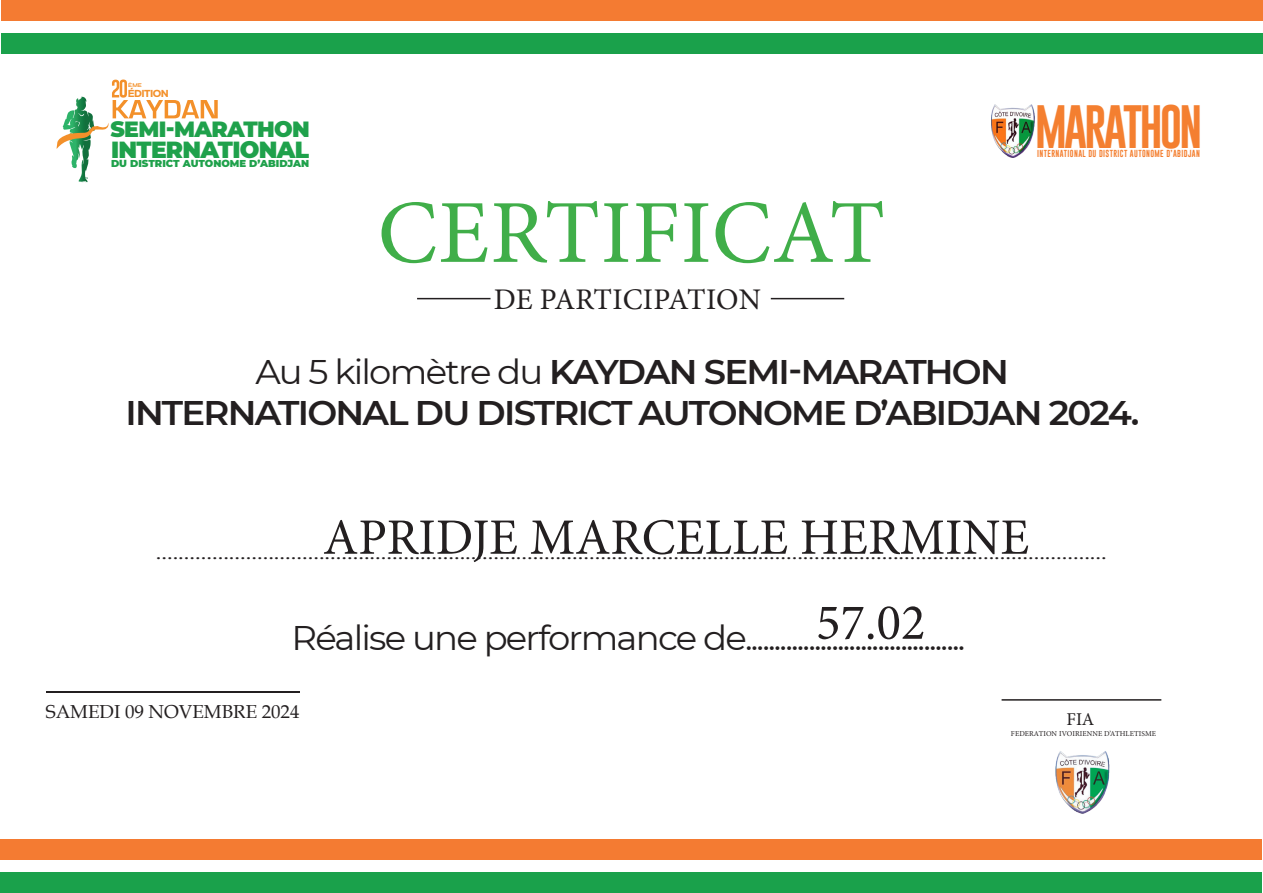
<style>
.page{position:relative;width:1263px;height:893px;background:#fff}
.page>*{position:absolute;margin:0;border:0;box-sizing:border-box;transform-origin:0 0}
.t1{font:90px "Minion Pro";letter-spacing:.01em;color:#40ae49}
.t2{font:51px/85.1px "Minion Pro";color:#231f20}
.t3{font:44.7px "Gobold";letter-spacing:-.07em;color:#f47f30}
.t4{font:600 34.2px/41px "Montserrat";letter-spacing:-.05em;color:#231f20;text-align:center;scale:1.04 1}
.t5{font:34.2px "Montserrat";letter-spacing:-.05em;color:#231f20;scale:1.04 1}
.t6{font:30px "Minion Pro";color:#231f20}
.t7{font:900 23.25px "Montserrat";letter-spacing:-.03em;color:#1fa14b}
.t8{font:900 22.05px "Montserrat";letter-spacing:-.03em;color:#1fa14b}
.t9{font:18.75px "Book Antiqua";color:#231f20}
.t10{font:18px "Minion Pro";color:#231f20;scale:1.37 1}
.t11{font:18px "Minion Pro";color:#231f20}
.t12{font:800 10.35px "Nexa";letter-spacing:-.05em;color:#f3902a}
.t13{font:900 10.05px "Montserrat";color:#1fa14b}
.t14{font:7.5px "Gobold";letter-spacing:.05em;color:#f47f30}
.t15{font:7.5px "Minion Pro";letter-spacing:.01em;color:#231f20}
.t16{font:5.4px "Marsek Demi";color:#f3902a}
.s1{font-weight:400}
</style>
<div class="page">
<div style="left:1px;top:0;width:1262px;height:21px;background:#f47b32"></div>
<div style="left:1px;top:33px;width:1262px;height:21px;background:#1aa14b"></div>
<div style="left:0;top:839px;width:1262px;height:21px;background:#f47b32"></div>
<div style="left:0;top:872px;width:1262px;height:21px;background:#1aa14b"></div>
<svg style="left:56px;top:80px;width:162px;height:102px"></svg>
<hr style="left:1001px;top:699px;width:160px;height:2px;background:#231f20">
<hr style="left:417px;top:298px;width:73px;height:1px;background:#231f20">
<hr style="left:771px;top:298px;width:73px;height:1px;background:#231f20">
<img style="left:1055px;top:751px;width:55px;height:63px">
<img style="left:991px;top:105px;width:43px;height:52px">
<hr style="left:46px;top:691px;width:253px;height:1px;background:#231f20">
<p class="t16" style="left:128px;top:81px;width:15px">ÈME</p>
<p class="t12" style="left:128px;top:87px;width:43px">ÉDITION</p>
<p class="t8" style="left:110px;top:112px;width:201px">SEMI-MARATHON</p>
<p class="t13" style="left:111px;top:156px;width:200px">DU DISTRICT AUTONOME D’ABIDJAN</p>
<p class="t7" style="left:111px;top:132px;width:200px">INTERNATIONAL</p>
<h1 class="t1" style="left:378px;top:173px;width:509px">CERTIFICAT</h1>
<h3 class="t6" style="left:494px;top:279px;width:269px">DE PARTICIPATION</h3>
<h3 class="t3" style="left:1035px;top:98px;width:169px">MARATHON</h3>
<p class="t14" style="left:1037px;top:149px;width:164px">INTERNATIONAL DU DISTRICT AUTONOME D’ABIDJAN</p>
<h3 class="t4" style="left:125px;top:350px;width:976px"><span class="s1">Au 5 kilomètre du</span> KAYDAN SEMI-MARATHON<br>INTERNATIONAL DU DISTRICT AUTONOME D’ABIDJAN 2024.</h3>
<h2 class="t2" style="left:816px;top:495px;width:215px;text-indent:-493px">APRIDJE MARCELLE HERMINE<br>57.02</h2>
<p class="t10" style="left:156px;top:541px;width:696px">.........................................................................................................................................................................</p>
<h3 class="t5" style="left:292px;top:614px;width:649px">Réalise une performance de......................................</h3>
<p class="t9" style="left:46px;top:698px;width:255px">SAMEDI 09 NOVEMBRE 2024</p>
<p class="t11" style="left:1066px;top:707px;width:29px">FIA</p>
<p class="t15" style="left:1011px;top:729px;width:147px">FEDERATION IVOIRIENNE D’ATHLETISME</p>
</div>
